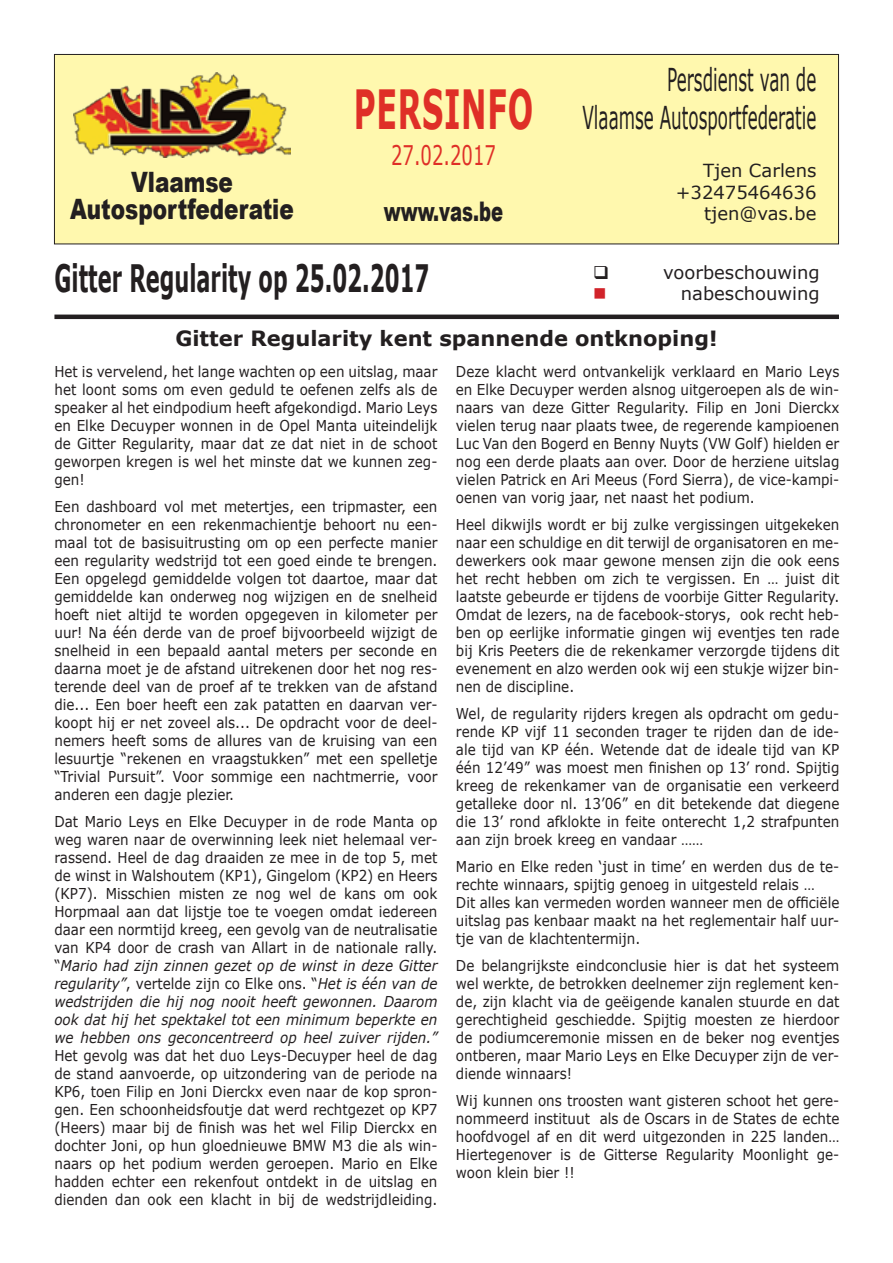
<style>
.page{position:relative;width:893px;height:1263px;background:#fff}
.page>*{position:absolute;margin:0;border:0;box-sizing:border-box;transform-origin:0 0}
.t1{font:700 54px "Verdana";letter-spacing:.025em;color:#df2f27;scale:.56 1}
.t2{font:700 37.8px "Verdana";color:#231f20;scale:.56 1}
.t3{font:31.5px "Verdana";color:#231f20;scale:.53 1}
.t4{font:900 28.05px "Arial";color:#231f20;scale:.77 1}
.t5{font:900 27px "Arial";color:#231f20;scale:.67 1}
.t6{font:27px "Verdana";color:#df2f27;scale:.67 1}
.t7{font:700 21px "Verdana";color:#231f20}
.t8{font:18px "Verdana";color:#231f20}
.t9{font:18px "Wingdings";color:#d1232a}
.t10{font:15px/18px "Verdana";color:#231f20;text-align:justify;scale:.9 1}
.s1{font-style:italic}
</style>
<div class="page">
<div style="left:54px;top:54px;width:784px;height:190px;background:#fff8ae"></div>
<div style="left:54px;top:54px;width:785px;height:190px;border:1px solid #231f20"></div>
<img style="left:73px;top:73px;width:218px;height:85px">
<hr style="left:54px;top:315px;width:785px;height:4px;background:#231f20">
<p class="t1" style="left:354px;top:75px;width:322px">PERSINFO</p>
<p class="t6" style="left:391px;top:138px;width:158px">27.02.2017</p>
<p class="t4" style="left:131px;top:162px;width:134px">Vlaamse</p>
<p class="t4" style="left:70px;top:189px;width:292px">Autosportfederatie</p>
<p class="t5" style="left:384px;top:192px;width:180px">www.vas.be</p>
<p class="t3" style="left:667px;top:60px;width:283px">Persdienst van de</p>
<p class="t3" style="left:582px;top:98px;width:443px">Vlaamse Autosportfederatie</p>
<p class="t8" style="left:703px;top:159px;width:115px">Tjen Carlens</p>
<p class="t8" style="left:676px;top:181px;width:142px">+32475464636</p>
<p class="t8" style="left:704px;top:202px;width:114px">tjen@vas.be</p>
<p class="t2" style="left:54px;top:255px;width:671px">Gitter Regularity op 25.02.2017</p>
<p class="t8" style="left:663px;top:261px;width:158px">voorbeschouwing</p>
<p class="t9" style="left:593px;top:284px;width:15px">■</p>
<p class="t8" style="left:681px;top:282px;width:140px">nabeschouwing</p>
<p class="t7" style="left:175px;top:325px;width:544px">Gitter Regularity kent spannende ontknoping!</p>
<p class="t10" style="left:456px;top:362px;width:428px">Deze klacht werd ontvankelijk verklaard en Mario Leys en Elke Decuyper werden alsnog uitgeroepen als de win&shy;naars van deze Gitter Regularity. Filip en Joni Dierckx vielen terug naar plaats twee, de regerende kampioenen Luc Van den Bogerd en Benny Nuyts (VW Golf) hielden er nog een derde plaats aan over. Door de herziene uitslag vielen Patrick en Ari Meeus (Ford Sierra), de vice-kampi&shy;oenen van vorig jaar, net naast het podium.</p>
<p class="t10" style="left:456px;top:515px;width:428px">Heel dikwijls wordt er bij zulke vergissingen uitgekeken naar een schuldige en dit terwijl de organisatoren en me&shy;dewerkers ook maar gewone mensen zijn die ook eens het recht hebben om zich te vergissen. En … juist dit laatste gebeurde er tijdens de voorbije Gitter Regularity.<br>Omdat de lezers, na de facebook-storys, ook recht heb&shy;ben op eerlijke informatie gingen wij eventjes ten rade bij Kris Peeters die de rekenkamer verzorgde tijdens dit evenement en alzo werden ook wij een stukje wijzer bin&shy;nen de discipline.</p>
<p class="t10" style="left:456px;top:704px;width:428px">Wel, de regularity rijders kregen als opdracht om gedu&shy;rende KP vijf 11 seconden trager te rijden dan de ide&shy;ale tijd van KP één. Wetende dat de ideale tijd van KP één 12’49” was moest men finishen op 13’ rond. Spijtig kreeg de rekenkamer van de organisatie een verkeerd getalleke door nl. 13’06” en dit betekende dat diegene die 13’ rond afklokte in feite onterecht 1,2 strafpunten aan zijn broek kreeg en vandaar ……</p>
<p class="t10" style="left:456px;top:857px;width:428px">Mario en Elke reden ‘just in time’ en werden dus de te&shy;rechte winnaars, spijtig genoeg in uitgesteld relais …</p>
<p class="t10" style="left:456px;top:893px;width:428px">Dit alles kan vermeden worden wanneer men de officiële uitslag pas kenbaar maakt na het reglementair half uur&shy;tje van de klachtentermijn.</p>
<p class="t10" style="left:456px;top:956px;width:428px">De belangrijkste eindconclusie hier is dat het systeem wel werkte, de betrokken deelnemer zijn reglement ken&shy;de, zijn klacht via de geëigende kanalen stuurde en dat gerechtigheid geschiedde. Spijtig moesten ze hierdoor de podiumceremonie missen en de beker nog eventjes ontberen, maar Mario Leys en Elke Decuyper zijn de ver&shy;diende winnaars!</p>
<p class="t10" style="left:456px;top:1091px;width:428px">Wij kunnen ons troosten want gisteren schoot het gere&shy;nommeerd instituut als de Oscars in de States de echte hoofdvogel af en dit werd uitgezonden in 225 landen… Hiertegenover is de Gitterse Regularity Moonlight ge&shy;woon klein bier !!</p>
<p class="t10" style="left:54px;top:362px;width:427px">Het is vervelend, het lange wachten op een uitslag, maar het loont soms om even geduld te oefenen zelfs als de speaker al het eindpodium heeft afgekondigd. Mario Leys en Elke Decuyper wonnen in de Opel Manta uiteindelijk de Gitter Regularity, maar dat ze dat niet in de schoot geworpen kregen is wel het minste dat we kunnen zeg&shy;gen!</p>
<p class="t10" style="left:54px;top:497px;width:427px">Een dashboard vol met metertjes, een tripmaster, een chronometer en een rekenmachientje behoort nu een&shy;maal tot de basisuitrusting om op een perfecte manier een regularity wedstrijd tot een goed einde te brengen.<br>Een opgelegd gemiddelde volgen tot daartoe, maar dat gemiddelde kan onderweg nog wijzigen en de snelheid hoeft niet altijd te worden opgegeven in kilometer per uur! Na één derde van de proef bijvoorbeeld wijzigt de snelheid in een bepaald aantal meters per seconde en daarna moet je de afstand uitrekenen door het nog res&shy;terende deel van de proef af te trekken van de afstand die... Een boer heeft een zak patatten en daarvan ver&shy;koopt hij er net zoveel als... De opdracht voor de deel&shy;nemers heeft soms de allures van de kruising van een lesuurtje “rekenen en vraagstukken” met een spelletje “Trivial Pursuit”. Voor sommige een nachtmerrie, voor anderen een dagje plezier.</p>
<p class="t10" style="left:54px;top:812px;width:427px">Dat Mario Leys en Elke Decuyper in de rode Manta op weg waren naar de overwinning leek niet helemaal ver&shy;rassend. Heel de dag draaiden ze mee in de top 5, met de winst in Walshoutem (KP1), Gingelom (KP2) en Heers (KP7). Misschien misten ze nog wel de kans om ook Horpmaal aan dat lijstje toe te voegen omdat iedereen daar een normtijd kreeg, een gevolg van de neutralisatie van KP4 door de crash van Allart in de nationale rally. “<span class="s1">Mario had zijn zinnen gezet op de winst in deze Gitter regularity”</span>, vertelde zijn co Elke ons. “<span class="s1">Het is één van de wedstrijden die hij nog nooit heeft gewonnen. Daarom ook dat hij het spektakel tot een minimum beperkte en we hebben ons geconcentreerd op heel zuiver rijden.” </span>Het gevolg was dat het duo Leys-Decuyper heel de dag de stand aanvoerde, op uitzondering van de periode na KP6, toen Filip en Joni Dierckx even naar de kop spron&shy;gen. Een schoonheidsfoutje dat werd rechtgezet op KP7 (Heers) maar bij de finish was het wel Filip Dierckx en dochter Joni, op hun gloednieuwe BMW M3 die als win&shy;naars op het podium werden geroepen. Mario en Elke hadden echter een rekenfout ontdekt in de uitslag en dienden dan ook een klacht in bij de wedstrijdleiding.</p>
</div>
